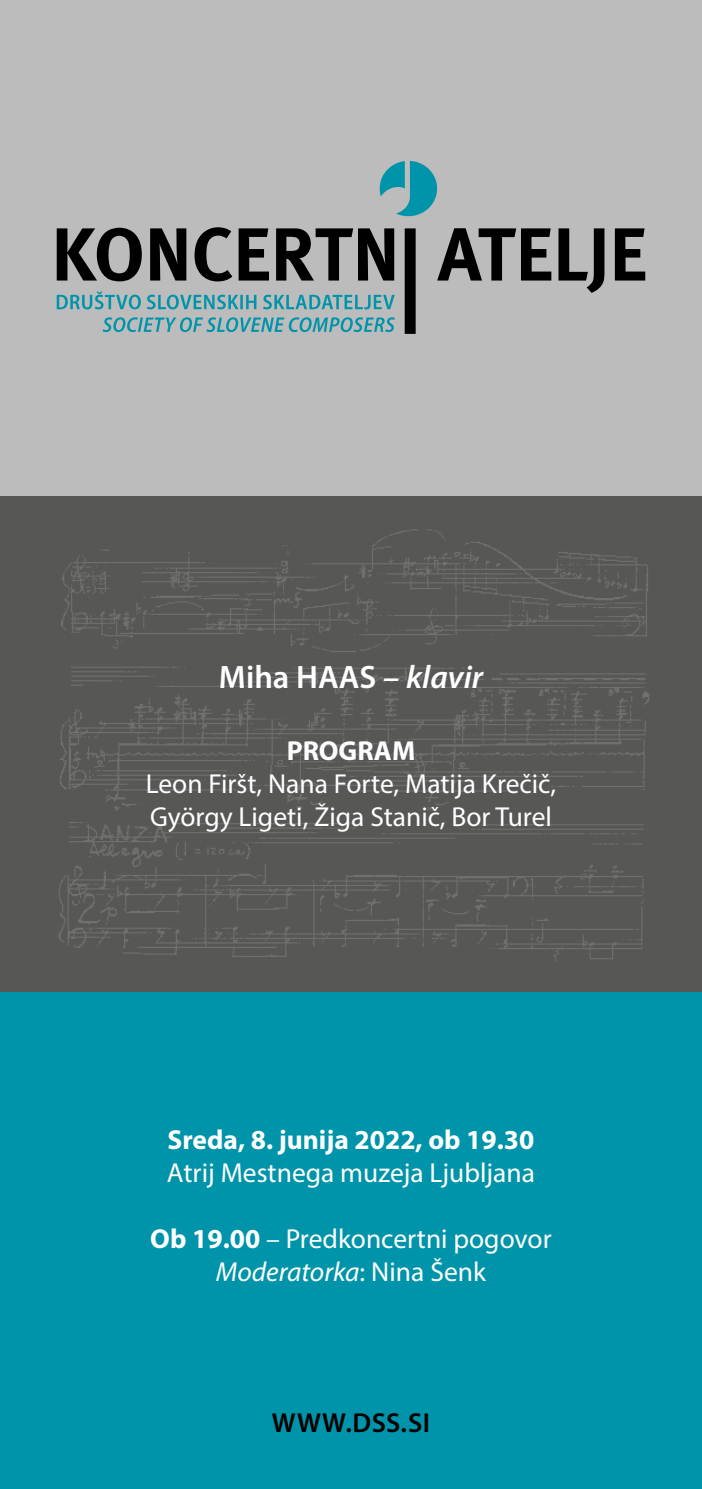
<style>
.page{position:relative;width:702px;height:1489px;background:#fff}
.page>*{position:absolute;margin:0;border:0;box-sizing:border-box;transform-origin:0 0}
.Navaden{font:600 32.5px "Myriad Pro";color:#fff}
.body-prvi{font:27.5px "Myriad Pro";color:#fff}
.body-prvi-2{font:700 27.5px "Myriad Pro";color:#fff}
.body-prvi-3{font:italic 27.5px "Myriad Pro";color:#fff}
.body-prvi-4{font:600 27.5px "Myriad Pro";letter-spacing:.015em;color:#000}
.s1{font-style:italic}
.s2{font-weight:700}
.s3{font-style:normal}
</style>
<div class="page">
<div style="left:0;top:0;width:702px;height:496px;background:#bcbcbc"></div>
<div style="left:0;top:496px;width:702px;height:496px;background:#575756"></div>
<img style="left:59px;top:529px;width:590px;height:432px">
<div style="left:0;top:992px;width:702px;height:496px;background:#0094aa"></div>
<svg style="left:379px;top:161px;width:58px;height:55px"></svg>
<svg style="left:57px;top:227px;width:588px;height:107px"></svg>
<p class="Navaden" style="left:219px;top:656px;width:266px">Miha HAAS – <span class="s1">klavir</span></p>
<p class="body-prvi-2" style="left:287px;top:732px;width:130px">PROGRAM</p>
<p class="body-prvi" style="left:146px;top:766px;width:411px">Leon Firšt, Nana Forte, Matija Krečič,</p>
<p class="body-prvi" style="left:150px;top:799px;width:403px">György Ligeti, Žiga Stanič, Bor Turel</p>
<p class="body-prvi-2" style="left:167px;top:1121px;width:368px">Sreda, 8. junija 2022, ob 19.30</p>
<p class="body-prvi" style="left:167px;top:1155px;width:369px">Atrij Mestnega muzeja Ljubljana</p>
<p class="body-prvi" style="left:150px;top:1221px;width:403px"><span class="s2">Ob 19.00</span> – Predkoncertni pogovor</p>
<p class="body-prvi-3" style="left:216px;top:1254px;width:271px">Moderatorka<span class="s3">: Nina Šenk</span></p>
<p class="body-prvi-4" style="left:272px;top:1405px;width:160px">WWW.DSS.SI</p>
</div>
